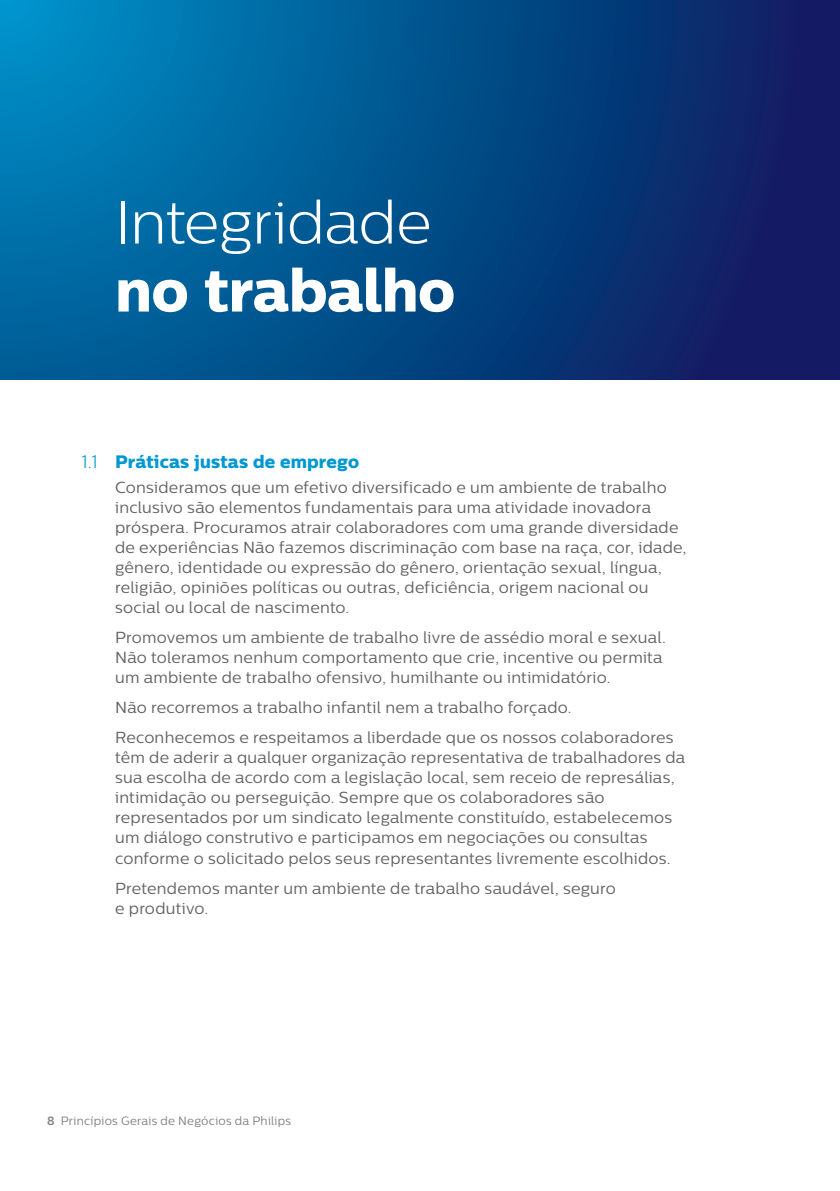
<style>
.page{position:relative;width:840px;height:1191px;background:#fff}
.page>*{position:absolute;margin:0;border:0;box-sizing:border-box;transform-origin:0 0}
.heading_1-principle{font:300 60px/68px "Centrale Sans";letter-spacing:-.01em;color:#fff}
.heading_2-principle{font:18px "Centrale Sans X Bold";letter-spacing:.01em;color:#0098d1}
.paragraph-principle{font:16px/20px "Centrale Sans";letter-spacing:.015em;color:#636366}
.t1{font:12px "Centrale Sans";letter-spacing:.02em;color:#808285}
.s1{font-family:"Centrale Sans X Bold";font-weight:400}
.s2{font-family:"Centrale Sans";font-weight:300}
.s3{font-weight:700}
</style>
<div class="page">
<svg style="left:0;top:0;width:839px;height:380px;background:#044c89"></svg>
<p class="heading_1-principle" style="left:115px;top:188px;width:341px">Integridade <span class="s1">no trabalho</span></p>
<p class="heading_2-principle" style="left:81px;top:451px;width:279px"><span class="s2">1.1</span> Práticas justas de emprego</p>
<p class="paragraph-principle" style="left:115px;top:477px;width:572px">Consideramos que um efetivo diversificado e um ambiente de trabalho inclusivo são elementos fundamentais para uma atividade inovadora próspera. Procuramos atrair colaboradores com uma grande diversidade de experiências Não fazemos discriminação com base na raça, cor, idade, gênero, identidade ou expressão do gênero, orientação sexual, língua, religião, opiniões políticas ou outras, deficiência, origem nacional ou social ou local de nascimento.</p>
<p class="paragraph-principle" style="left:115px;top:627px;width:552px">Promovemos um ambiente de trabalho livre de assédio moral e sexual.<br>Não toleramos nenhum comportamento que crie, incentive ou permita um ambiente de trabalho ofensivo, humilhante ou intimidatório.</p>
<p class="paragraph-principle" style="left:115px;top:697px;width:457px">Não recorremos a trabalho infantil nem a trabalho forçado.</p>
<p class="paragraph-principle" style="left:115px;top:727px;width:571px">Reconhecemos e respeitamos a liberdade que os nossos colaboradores têm de aderir a qualquer organização representativa de trabalhadores da sua escolha de acordo com a legislação local, sem receio de represálias, intimidação ou perseguição. Sempre que os colaboradores são representados por um sindicato legalmente constituído, estabelecemos um diálogo construtivo e participamos em negociações ou consultas conforme o solicitado pelos seus representantes livremente escolhidos.</p>
<p class="paragraph-principle" style="left:115px;top:877px;width:502px">Pretendemos manter um ambiente de trabalho saudável, seguro e produtivo.</p>
<p class="t1" style="left:47px;top:1113px;width:245px"><span class="s3">8</span> Princípios Gerais de Negócios da Philips</p>
</div>
